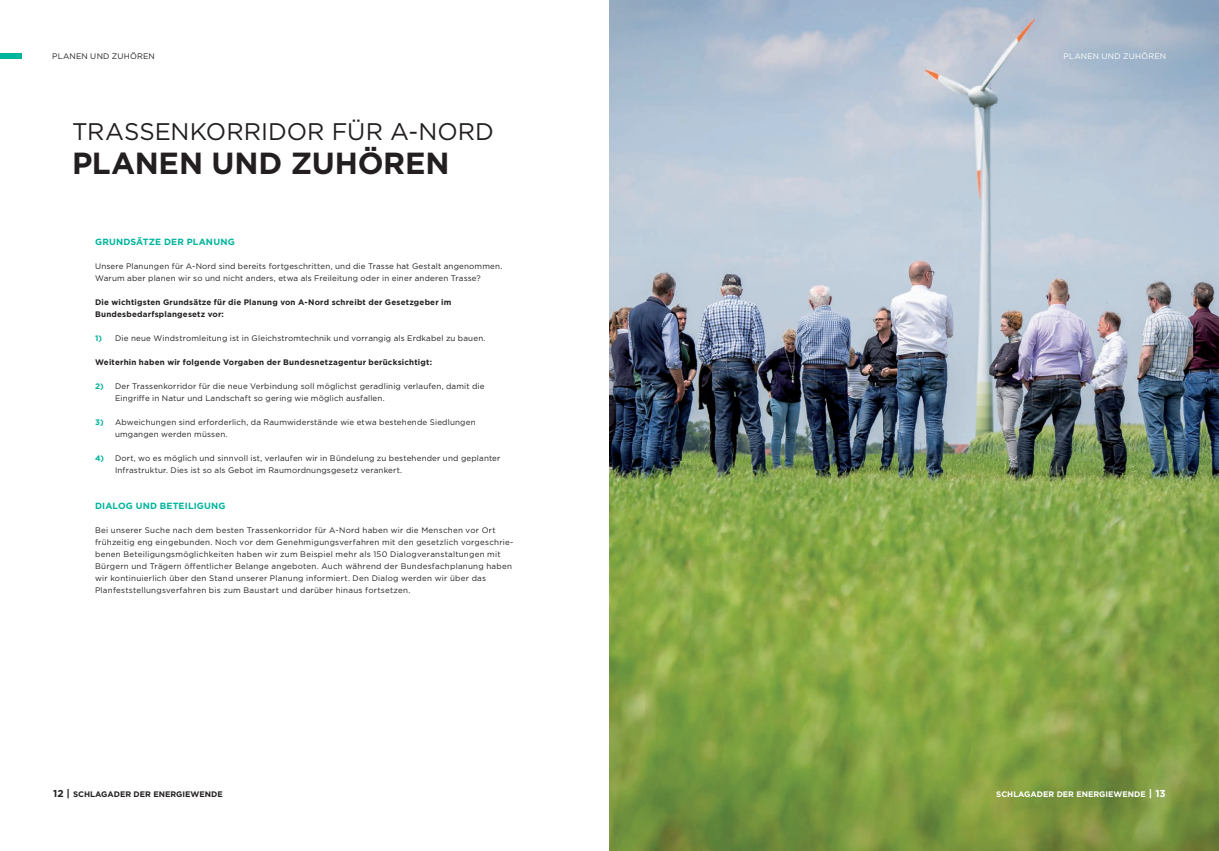
<style>
.page{position:relative;width:1219px;height:851px;background:#fff}
.page>*{position:absolute;margin:0;border:0;box-sizing:border-box;transform-origin:0 0}
.Headline_2_Innen{font:700 30.5px "Gotham";letter-spacing:-.005em;color:#231f20}
.Headline_2_Innen-2{font:24px "Gotham";color:#231f20}
.long_Copy{font:700 9px "Gotham";letter-spacing:.02em;color:#00b59d}
.long_Copy-2{font:8px/12px "Gotham";letter-spacing:.025em;color:#231f20}
.long_Copy-3{font:700 8px/12px "Gotham";letter-spacing:.025em;color:#231f20}
.long_Copy-4{font:700 8px "Gotham";color:#231f20}
.t1{font:700 8px "Gotham";color:#fff}
.t2{font:8px "Gotham";letter-spacing:.025em;color:#fff}
.s1{font-weight:700;color:#00b59d}
.s2{font-size:10px}
</style>
<div class="page">
<img style="left:609px;top:0;width:610px;height:850px">
<div style="left:0;top:53px;width:21px;height:6px;background:#00b59d"></div>
<p class="long_Copy-2" style="left:52px;top:50px;width:104px">PLANEN UND ZUHÖREN</p>
<p class="t2" style="left:1063px;top:51px;width:104px">PLANEN UND ZUHÖREN</p>
<p class="Headline_2_Innen-2" style="left:72px;top:116px;width:424px">TRASSENKORRIDOR FÜR A-NORD</p>
<p class="Headline_2_Innen" style="left:72px;top:145px;width:379px">PLANEN UND ZUHÖREN</p>
<p class="long_Copy" style="left:95px;top:236px;width:141px">GRUNDSÄTZE DER PLANUNG</p>
<p class="long_Copy-2" style="left:95px;top:260px;width:409px">Unsere Planungen für A-Nord sind bereits fortgeschritten, und die Trasse hat Gestalt angenommen.<br>Warum aber planen wir so und nicht anders, etwa als Freileitung oder in einer anderen Trasse?</p>
<p class="long_Copy-3" style="left:95px;top:296px;width:358px">Die wichtigsten Grundsätze für die Planung von A-Nord schreibt der Gesetzgeber im<br>Bundesbedarfsplangesetz vor:</p>
<p class="long_Copy-2" style="left:95px;top:332px;width:392px"><span class="s1">1)</span> Die neue Windstromleitung ist in Gleichstromtechnik und vorrangig als Erdkabel zu bauen.</p>
<p class="long_Copy-3" style="left:95px;top:356px;width:339px">Weiterhin haben wir folgende Vorgaben der Bundesnetzagentur berücksichtigt:</p>
<p class="long_Copy-2" style="left:115px;top:380px;width:371px;text-indent:-20px"><span class="s1">2)</span> Der Trassenkorridor für die neue Verbindung soll möglichst geradlinig verlaufen, damit die<br>Eingriffe in Natur und Landschaft so gering wie möglich ausfallen.</p>
<p class="long_Copy-2" style="left:115px;top:416px;width:362px;text-indent:-20px"><span class="s1">3)</span> Abweichungen sind erforderlich, da Raumwiderstände wie etwa bestehende Siedlungen umgangen werden müssen.</p>
<p class="long_Copy-2" style="left:115px;top:452px;width:387px;text-indent:-20px"><span class="s1">4)</span> Dort, wo es möglich und sinnvoll ist, verlaufen wir in Bündelung zu bestehender und geplanter<br>Infrastruktur. Dies ist so als Gebot im Raumordnungsgesetz verankert.</p>
<p class="long_Copy" style="left:95px;top:500px;width:132px">DIALOG UND BETEILIGUNG</p>
<p class="long_Copy-2" style="left:95px;top:524px;width:420px">Bei unserer Suche nach dem besten Trassenkorridor für A-Nord haben wir die Menschen vor Ort frühzeitig eng eingebunden. Noch vor dem Genehmigungsverfahren mit den gesetzlich vorgeschrie&shy;benen Beteiligungsmöglichkeiten haben wir zum Beispiel mehr als 150 Dialogveranstaltungen mit Bürgern und Trägern öffentlicher Belange angeboten. Auch während der Bundesfachplanung haben wir kontinuierlich über den Stand unserer Planung informiert. Den Dialog werden wir über das Planfeststellungsverfahren bis zum Baustart und darüber hinaus fortsetzen.</p>
<p class="long_Copy-4" style="left:53px;top:789px;width:171px"><span class="s2">12 |</span> SCHLAGADER DER ENERGIEWENDE</p>
<p class="t1" style="left:996px;top:789px;width:171px">SCHLAGADER DER ENERGIEWENDE <span class="s2">| 13</span></p>
</div>
